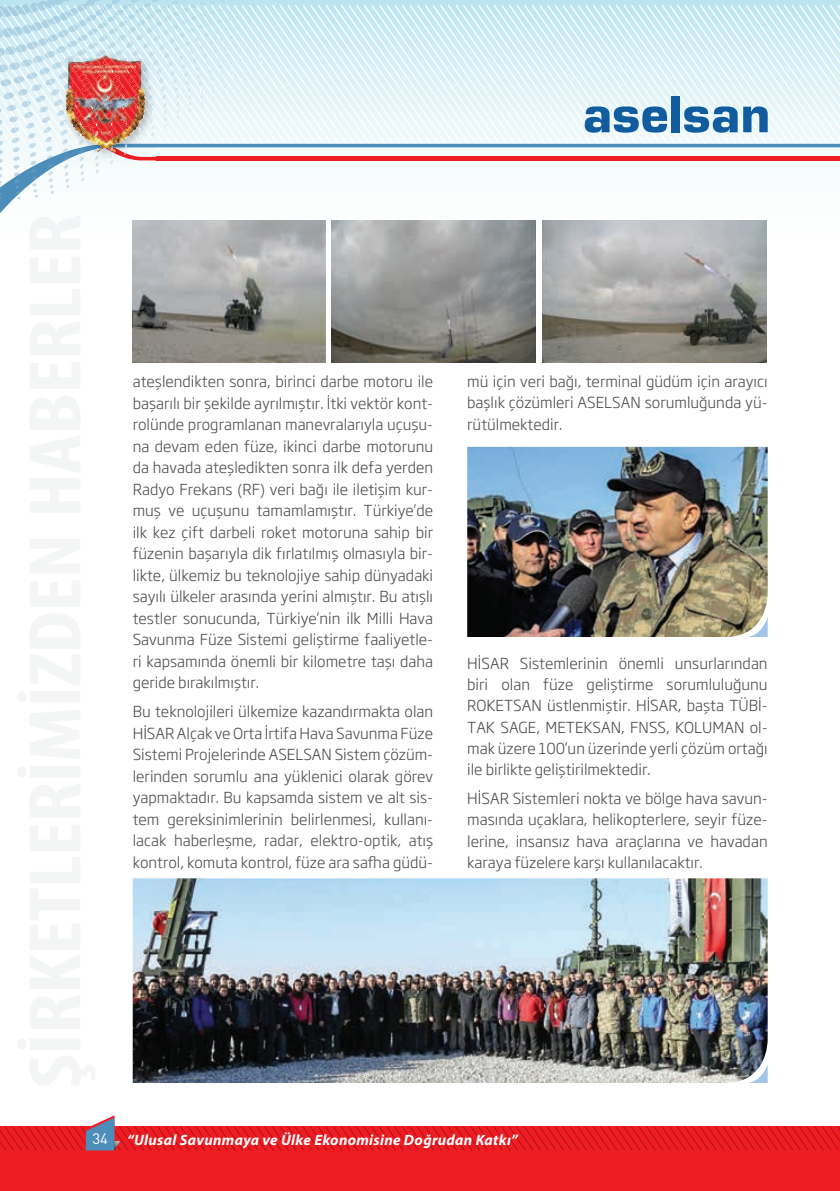
<style>
.page{position:relative;width:840px;height:1191px;background:#fff}
.page>*{position:absolute;margin:0;border:0;box-sizing:border-box;transform-origin:0 0}
.t1{font:300 15px/21.5px "Soho Gothic Pro";color:#4b4c4d;text-align:justify}
.t2{font:italic 700 15px "Myriad Pro";letter-spacing:.02em;color:#fff}
.t3{font:15px "DIN Bek";color:#fff}
</style>
<div class="page">
<img style="left:283px;top:22px;width:553px;height:121px">
<img style="left:283px;top:4px;width:557px;height:18px">
<div style="left:0;top:1126px;width:840px;height:65px;background:#ee1d23"></div>
<svg style="left:0;top:143px;width:840px;height:70px"></svg>
<svg style="left:0;top:1115px;width:840px;height:35px"></svg>
<svg style="left:0;top:0;width:283px;height:199px"></svg>
<svg style="left:743px;top:106px;width:24px;height:26px"></svg>
<svg style="left:684px;top:106px;width:53px;height:27px"></svg>
<svg style="left:584px;top:106px;width:83px;height:27px;background:#6195c0"></svg>
<div style="left:671px;top:96px;width:8px;height:36px;background:#105c9f"></div>
<img style="left:133px;top:220px;width:192px;height:142px">
<img style="left:332px;top:220px;width:204px;height:142px">
<img style="left:542px;top:220px;width:225px;height:142px">
<img style="left:133px;top:878px;width:634px;height:205px">
<svg style="left:745px;top:1064px;width:22px;height:19px"></svg>
<img style="left:467px;top:447px;width:300px;height:190px">
<svg style="left:745px;top:617px;width:22px;height:20px"></svg>
<p class="t1" style="left:133px;top:372px;width:302px">ateşlendikten sonra, birinci darbe motoru ile başarılı bir şekilde ayrılmıştır. İtki vektör kont&shy;rolünde programlanan manevralarıyla uçuşu&shy;na devam eden füze, ikinci darbe motorunu da havada ateşledikten sonra ilk defa yerden Radyo Frekans (RF) veri bağı ile iletişim kur&shy;muş ve uçuşunu tamamlamıştır. Türkiye’de ilk kez çift darbeli roket motoruna sahip bir füzenin başarıyla dik fırlatılmış olmasıyla bir&shy;likte, ülkemiz bu teknolojiye sahip dünyadaki sayılı ülkeler arasında yerini almıştır. Bu atışlı testler sonucunda, Türkiye’nin ilk Milli Hava Savunma Füze Sistemi geliştirme faaliyetle&shy;ri kapsamında önemli bir kilometre taşı daha geride bırakılmıştır.</p>
<p class="t1" style="left:133px;top:702px;width:302px">Bu teknolojileri ülkemize kazandırmakta olan HİSAR Alçak ve Orta İrtifa Hava Savunma Füze Sistemi Projelerinde ASELSAN Sistem çözüm&shy;lerinden sorumlu ana yüklenici olarak görev yapmaktadır. Bu kapsamda sistem ve alt sis&shy;tem gereksinimlerinin belirlenmesi, kullanı&shy;lacak haberleşme, radar, elektro-optik, atış kontrol, komuta kontrol, füze ara safha güdü-</p>
<p class="t1" style="left:467px;top:372px;width:302px">mü için veri bağı, terminal güdüm için arayıcı başlık çözümleri ASELSAN sorumluğunda yü&shy;rütülmektedir.</p>
<p class="t1" style="left:467px;top:654px;width:302px">HİSAR Sistemlerinin önemli unsurlarından biri olan füze geliştirme sorumluluğunu ROKETSAN üstlenmiştir. HİSAR, başta TÜBİ-TAK SAGE, METEKSAN, FNSS, KOLUMAN ol&shy;mak üzere 100’un üzerinde yerli çözüm ortağı ile birlikte geliştirilmektedir.</p>
<p class="t1" style="left:467px;top:789px;width:302px">HİSAR Sistemleri nokta ve bölge hava savun&shy;masında uçaklara, helikopterlere, seyir füze&shy;lerine, insansız hava araçlarına ve havadan karaya füzelere karşı kullanılacaktır.</p>
<p class="t3" style="left:92px;top:1133px;width:17px">34</p>
<p class="t2" style="left:127px;top:1131px;width:392px">“Ulusal Savunmaya ve Ülke Ekonomisine Doğrudan Katkı”</p>
</div>
